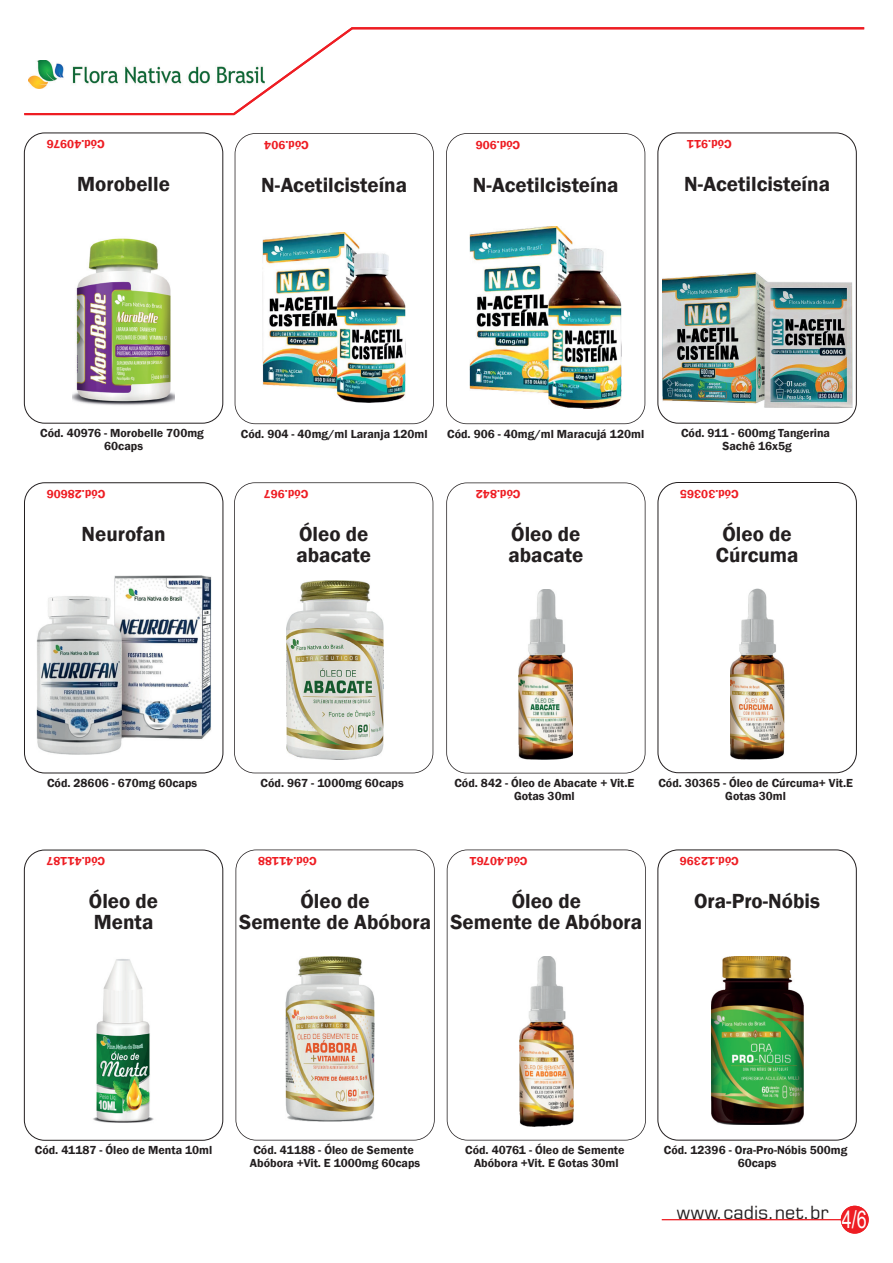
<style>
.page{position:relative;width:893px;height:1263px;background:#fff}
.page>*{position:absolute;margin:0;border:0;box-sizing:border-box;transform-origin:0 0}
.t1{font:600 21px/21px "Franklin Gothic";color:#231f20}
.t2{font:18px "Square 721 BT";color:#231f20}
.t3{font:600 12px/13.5px "Franklin Gothic";color:#231f20;text-align:center}
.t4{font:600 12px "Franklin Gothic";color:#ee1d23}
.s1{font-family:"Arial";font-size:24.3px;color:#fff}
</style>
<div class="page">
<hr style="left:662px;top:1219px;width:198px;height:1px;background:#ee1d23">
<div style="left:841px;top:1206px;width:28px;height:27px;background:#ee1d23;border-radius:14px"></div>
<svg style="left:24px;top:27px;width:841px;height:89px"></svg>
<img style="left:28px;top:60px;width:236px;height:29px">
<div style="left:24px;top:133px;width:199px;height:291px;border:1px solid #231f20;border-radius:20px"></div>
<img style="left:73px;top:238px;width:101px;height:168px">
<div style="left:24px;top:850px;width:199px;height:291px;border:1px solid #231f20;border-radius:20px"></div>
<img style="left:93px;top:959px;width:61px;height:164px">
<div style="left:658px;top:482px;width:199px;height:291px;border:1px solid #231f20;border-radius:20px"></div>
<svg style="left:235px;top:849px;width:200px;height:291px"></svg>
<svg style="left:447px;top:849px;width:199px;height:291px"></svg>
<div style="left:657px;top:849px;width:200px;height:291px;border:1px solid #231f20;border-radius:20px"></div>
<img style="left:711px;top:956px;width:92px;height:169px">
<img style="left:519px;top:956px;width:54px;height:171px">
<img style="left:730px;top:589px;width:54px;height:170px">
<svg style="left:446px;top:482px;width:199px;height:291px"></svg>
<img style="left:519px;top:589px;width:54px;height:170px">
<svg style="left:234px;top:482px;width:199px;height:291px"></svg>
<svg style="left:235px;top:133px;width:199px;height:291px"></svg>
<svg style="left:446px;top:133px;width:199px;height:291px"></svg>
<img style="left:469px;top:226px;width:152px;height:182px">
<div style="left:657px;top:133px;width:200px;height:291px;border:1px solid #231f20;border-radius:20px"></div>
<img style="left:263px;top:232px;width:143px;height:170px">
<img style="left:287px;top:581px;width:96px;height:178px">
<div style="left:24px;top:482px;width:199px;height:291px;border:1px solid #231f20;border-radius:20px"></div>
<img style="left:662px;top:273px;width:190px;height:135px">
<img style="left:285px;top:956px;width:90px;height:165px">
<img style="left:37px;top:575px;width:175px;height:179px">
<p class="t4" style="left:105px;top:152px;width:59px;rotate:-180deg">Cód.40976</p>
<h1 class="t1" style="left:77px;top:174px;width:94px">Morobelle</h1>
<p class="t4" style="left:309px;top:152px;width:46px;rotate:-180deg">Cód.904</p>
<h1 class="t1" style="left:261px;top:174px;width:147px">N-Acetilcisteína</h1>
<p class="t4" style="left:520px;top:152px;width:46px;rotate:-180deg">Cód.906</p>
<h1 class="t1" style="left:473px;top:174px;width:147px">N-Acetilcisteína</h1>
<p class="t4" style="left:732px;top:152px;width:46px;rotate:-180deg">Cód.911</p>
<h1 class="t1" style="left:684px;top:174px;width:147px">N-Acetilcisteína</h1>
<p class="t3" style="left:40px;top:426px;width:165px">Cód. 40976 - Morobelle 700mg<br>60caps</p>
<p class="t4" style="left:105px;top:501px;width:60px;rotate:-180deg">Cód.28606</p>
<h1 class="t1" style="left:82px;top:523px;width:86px">Neurofan</h1>
<p class="t3" style="left:241px;top:427px;width:188px">Cód. 904 - 40mg/ml Laranja 120ml</p>
<p class="t4" style="left:308px;top:501px;width:46px;rotate:-180deg">Cód.967</p>
<h1 class="t1" style="left:296px;top:523px;width:76px">Óleo de abacate</h1>
<p class="t3" style="left:447px;top:427px;width:198px">Cód. 906 - 40mg/ml Maracujá 120ml</p>
<p class="t4" style="left:521px;top:502px;width:46px;rotate:-180deg">Cód.842</p>
<h1 class="t1" style="left:508px;top:524px;width:76px">Óleo de abacate</h1>
<p class="t3" style="left:681px;top:426px;width:151px">Cód. 911 - 600mg Tangerina<br>Sachê 16x5g</p>
<p class="t4" style="left:739px;top:501px;width:60px;rotate:-180deg">Cód.30365</p>
<h1 class="t1" style="left:716px;top:523px;width:84px;text-align:center">Óleo de<br>Cúrcuma</h1>
<p class="t3" style="left:47px;top:776px;width:152px">Cód. 28606 - 670mg 60caps</p>
<p class="t4" style="left:105px;top:869px;width:60px;rotate:-180deg">Cód.41187</p>
<h1 class="t1" style="left:89px;top:891px;width:71px">Óleo de<br>Menta</h1>
<p class="t3" style="left:261px;top:776px;width:145px">Cód. 967 - 1000mg 60caps</p>
<p class="t3" style="left:454px;top:776px;width:181px">Cód. 842 - Óleo de Abacate + Vit.E<br>Gotas 30ml</p>
<p class="t3" style="left:658px;top:776px;width:196px">Cód. 30365 - Óleo de Cúrcuma+ Vit.E<br>Gotas 30ml</p>
<p class="t4" style="left:317px;top:869px;width:60px;rotate:-180deg">Cód.41188</p>
<h1 class="t1" style="left:239px;top:891px;width:193px;text-align:center">Óleo de<br>Semente de Abóbora</h1>
<p class="t4" style="left:528px;top:869px;width:59px;rotate:-180deg">Cód.40761</p>
<h1 class="t1" style="left:450px;top:891px;width:193px;text-align:center">Óleo de<br>Semente de Abóbora</h1>
<p class="t4" style="left:739px;top:869px;width:61px;rotate:-180deg">Cód.12396</p>
<h1 class="t1" style="left:694px;top:891px;width:127px">Ora-Pro-Nóbis</h1>
<p class="t3" style="left:35px;top:1143px;width:179px">Cód. 41187 - Óleo de Menta 10ml</p>
<p class="t3" style="left:250px;top:1143px;width:172px;text-align:left">Cód. 41188 - Óleo de Semente<br>Abóbora +Vit. E 1000mg 60caps</p>
<p class="t3" style="left:465px;top:1143px;width:161px">Cód. 40761 - Óleo de Semente<br>Abóbora +Vit. E Gotas 30ml</p>
<p class="t3" style="left:664px;top:1143px;width:185px">Cód. 12396 - Ora-Pro-Nóbis 500mg<br>60caps</p>
<h2 class="t2" style="left:676px;top:1201px;width:192px">www.cadis.net.br <span class="s1">4/6</span></h2>
</div>
